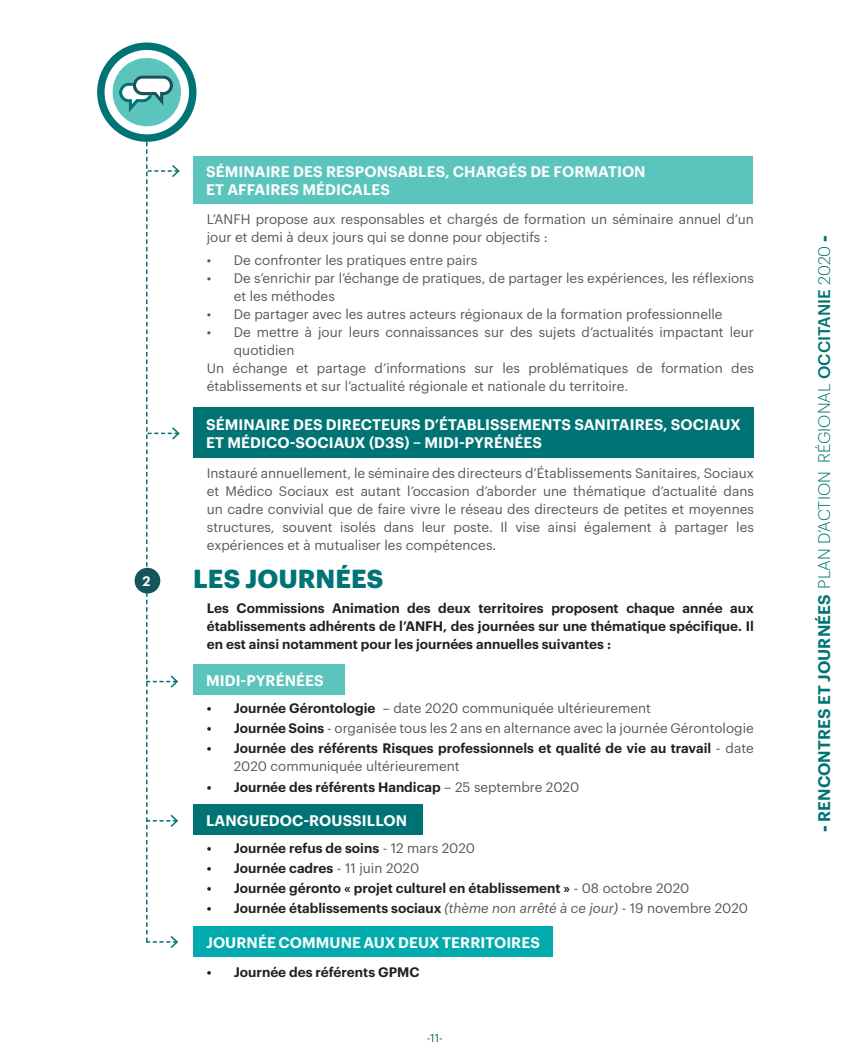
<style>
.page{position:relative;width:851px;height:1063px;background:#fff}
.page>*{position:absolute;margin:0;border:0;box-sizing:border-box;transform-origin:0 0}
.t1{font:700 25.5px "Graphik";color:#007475}
.t2{font:300 16.5px "Graphik";color:#007475}
.t3{font:600 15px/18px "Graphik";letter-spacing:.005em;color:#fff}
.t4{font:13.5px/18px "Graphik";color:#57585a}
.t5{font:600 13.5px/18px "Graphik";color:#231f20;text-align:justify}
.t6{font:600 13.5px "Graphik";color:#fff}
.t7{font:11.25px "Graphik";color:#007475}
.s1{font-weight:600;color:#231f20}
.s2{font-weight:400;color:#57585a}
.s3{font-weight:400;font-style:italic;color:#57585a}
.s4{font-family:"Graphik Super";font-weight:400}
.s5{font-weight:600}
.s6{font-weight:500}
</style>
<div class="page">
<div style="left:193px;top:156px;width:559px;height:48px;background:#5ac4bd"></div>
<div style="left:193px;top:408px;width:560px;height:50px;background:#007475"></div>
<div style="left:193px;top:927px;width:359px;height:30px;background:#00aaad"></div>
<div style="left:193px;top:665px;width:151px;height:30px;background:#5ac4bd"></div>
<div style="left:193px;top:804px;width:230px;height:31px;background:#007475"></div>
<svg style="left:97px;top:42px;width:100px;height:906px"></svg>
<p class="t6" style="left:142px;top:571px;width:10px">2</p>
<p class="t3" style="left:206px;top:161px;width:141px">Séminaire des respo</p>
<p class="t3" style="left:206px;top:161px;width:441px;text-indent:171px">nsables, chargés de formation et affaires m édicales</p>
<p class="t4" style="left:207px;top:209px;width:548px">L’ANFH propose aux responsables et chargés de formation un séminaire annuel d’un jour et demi à deux jours qui se donne pour objectifs :</p>
<p class="t4" style="left:207px;top:250px;width:272px">• De confronter les pratiques entre pairs</p>
<p class="t4" style="left:234px;top:268px;width:521px;text-indent:-27px">• De s’enrichir par l’échange de pratiques, de partager les expériences, les réflexions et les méthodes</p>
<p class="t4" style="left:207px;top:304px;width:517px">• De partager avec les autres acteurs régionaux de la formation professionnelle</p>
<p class="t4" style="left:207px;top:322px;width:548px">• De mettre à jour leurs connaissances sur des sujets d’actualités impactant leur</p>
<p class="t4" style="left:234px;top:340px;width:62px">quotidien</p>
<p class="t4" style="left:207px;top:358px;width:548px">Un échange et partage d’informations sur les problématiques de formation des</p>
<p class="t4" style="left:207px;top:376px;width:423px">établissements et sur l’actualité régionale et nationale du territoire.</p>
<p class="t3" style="left:206px;top:414px;width:295px">Sém inaire des Directeu rs d’établisseme</p>
<p class="t3" style="left:541px;top:414px;width:201px">nts sanitaires, sociaux</p>
<p class="t3" style="left:206px;top:432px;width:327px">et médico-sociaux (D3S) – Midi-Pyrénées</p>
<p class="t4" style="left:207px;top:463px;width:548px;text-align:justify">Instauré annuellement, le séminaire des directeurs d’Établissements Sanitaires, Sociaux et Médico Sociaux est autant l’occasion d’aborder une thématique d’actualité dans un cadre convivial que de faire vivre le réseau des directeurs de petites et moyennes structures, souvent isolés dans leur poste. Il vise ainsi également à partager les expériences et à mutualiser les compétences.</p>
<h1 class="t1" style="left:193px;top:559px;width:191px">LES JOURNÉES</h1>
<p class="t5" style="left:207px;top:598px;width:548px">Les Commissions Animation des deux territoires proposent chaque année aux établissements adhérents de l’AN FH, des journées sur une thématique spécifique. I l en est ainsi notamment pour les journées annuelles suivantes :</p>
<p class="t3" style="left:206px;top:670px;width:109px">Midi-Pyrénées</p>
<p class="t4" style="left:207px;top:698px;width:445px"><span class="s1">• Journée Gérontologie</span> – date 2020 communiquée ultérieurement</p>
<p class="t4" style="left:207px;top:718px;width:548px"><span class="s1">• Journée Soins</span> - organisée tous les 2 ans en alternance avec la journée Gérontologie</p>
<p class="t5" style="left:234px;top:738px;width:521px;text-indent:-27px">• Journée des référents Risques professionnels et qualité de vie au travail <span class="s2">- date<br>2020 communiquée ultérieurement</span></p>
<p class="t5" style="left:207px;top:776px;width:374px">• Journée des référents Handicap <span class="s2">– 25 septembre 2020</span></p>
<p class="t3" style="left:206px;top:810px;width:115px">Languedoc-Rouss</p>
<p class="t3" style="left:362px;top:810px;width:47px">illon</p>
<p class="t5" style="left:207px;top:838px;width:270px">• Journée refus de soins <span class="s2">- 12 mars 2020</span></p>
<p class="t5" style="left:207px;top:858px;width:214px">• Journée cadres <span class="s2">- 11 juin 2020</span></p>
<p class="t5" style="left:207px;top:878px;width:484px">• Journée géronto « projet culturel en établissement » <span class="s2">- 08 octobre 2020</span></p>
<p class="t5" style="left:207px;top:898px;width:542px">• Journée établissements sociaux <span class="s3">(thème non arrêté à ce jour)</span> <span class="s2">- 19 novembre 2020</span></p>
<p class="t3" style="left:206px;top:932px;width:97px">Jou rnée commu</p>
<p class="t3" style="left:340px;top:932px;width:191px">ne aux deux territoires</p>
<p class="t5" style="left:207px;top:961px;width:213px">• Journée des référents GPMC</p>
<p class="t7" style="left:426px;top:1030px;width:18px">-11-</p>
<p class="t2" style="left:812px;top:832px;width:599px;rotate:-90deg"><span class="s4">-</span> <span class="s5">RENCONTRES ET JOURNÉES</span> PLAN D’ACTION RÉGIONAL <span class="s6">OCCITANIE</span> 2020 <span class="s4">-</span></p>
</div>
